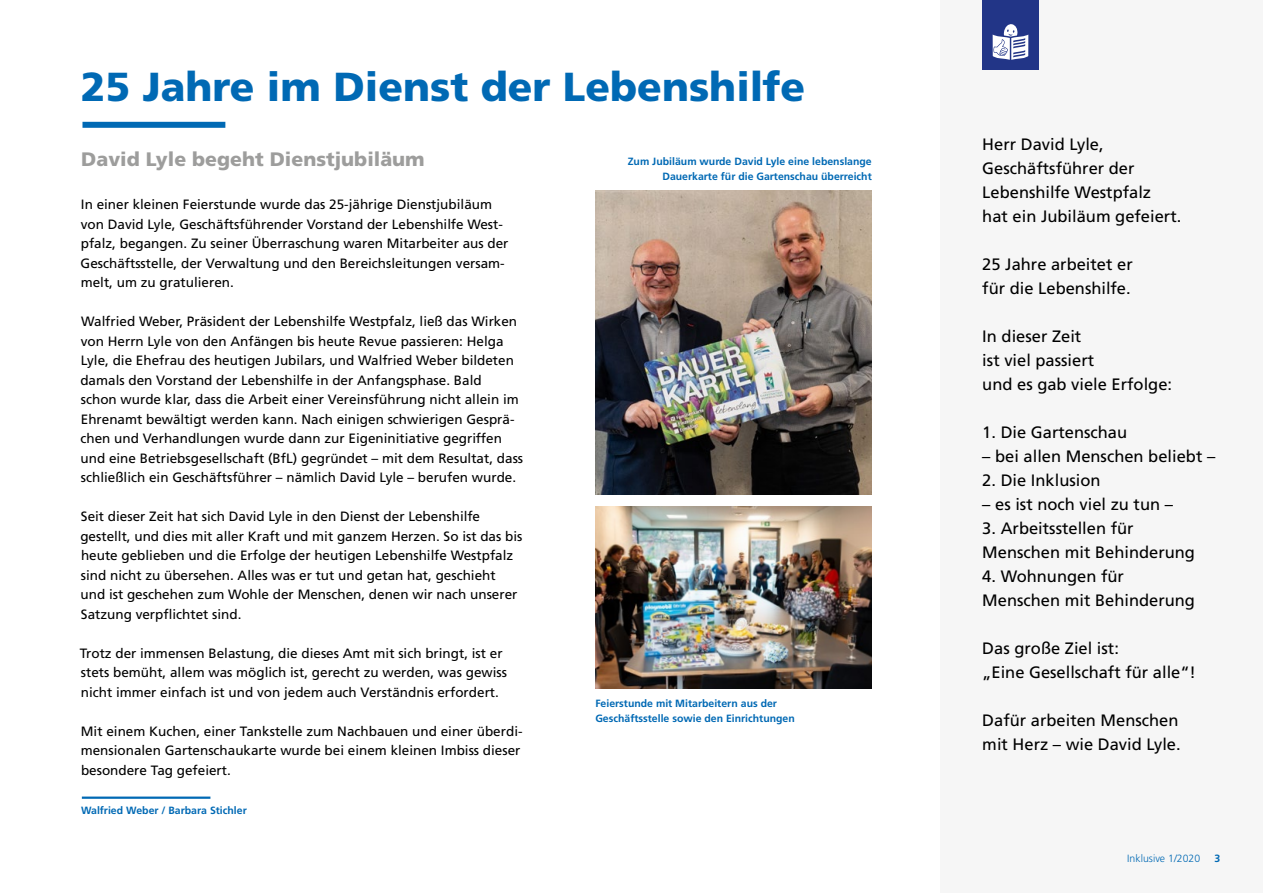
<style>
.page{position:relative;width:1263px;height:893px;background:#fff}
.page>*{position:absolute;margin:0;border:0;box-sizing:border-box;transform-origin:0 0}
.t1{font:900 40.5px "Frutiger LT Pro";color:#0069b4}
.t2{font:900 19.5px "Frutiger LT Pro";color:#9d9d9c}
.t3{font:16.5px/24px "Frutiger LT Pro";color:#000}
.t4{font:13.5px/19.5px "Frutiger LT Pro";color:#000}
.t5{font:700 10.5px/15px "Frutiger LT Pro";color:#0069b4;text-align:right}
.t6{font:300 10.5px "Frutiger LT Pro";color:#0069b4}
</style>
<div class="page">
<div style="left:940px;top:0;width:323px;height:893px;background:#f6f6f6"></div>
<div style="left:982px;top:0;width:57px;height:70px;background:#223587"></div>
<svg style="left:993px;top:24px;width:35px;height:36px"></svg>
<img style="left:595px;top:190px;width:277px;height:304px">
<img style="left:595px;top:506px;width:277px;height:183px">
<div style="left:82px;top:122px;width:143px;height:6px;background:#0069b4"></div>
<hr style="left:82px;top:796px;width:128px;height:3px;background:#0069b4">
<h1 class="t1" style="left:81px;top:62px;width:726px">25 Jahre im Dienst der Lebenshilfe</h1>
<h2 class="t2" style="left:81px;top:147px;width:345px">David Lyle begeht Dienstjubiläum</h2>
<p class="t5" style="left:628px;top:154px;width:245px">Zum Jubiläum wurde David Lyle eine lebenslange<br>Dauerkarte für die Gartenschau überreicht</p>
<p class="t4" style="left:81px;top:195px;width:429px">In einer kleinen Feierstunde wurde das 25-jährige Dienstjubiläum von David Lyle, Geschäftsführender Vorstand der Lebenshilfe West&shy;pfalz, begangen. Zu seiner Überraschung waren Mitarbeiter aus der Geschäftsstelle, der Verwaltung und den Bereichsleitungen versam&shy;melt, um zu gratulieren.</p>
<p class="t4" style="left:80px;top:312px;width:444px">Walfried Weber, Präsident der Lebenshilfe Westpfalz, ließ das Wirken von Herrn Lyle von den Anfängen bis heute Revue passieren: Helga Lyle, die Ehefrau des heutigen Jubilars, und Walfried Weber bildeten damals den Vorstand der Lebenshilfe in der Anfangsphase. Bald<br>schon wurde klar, dass die Arbeit einer Vereinsführung nicht allein im Ehrenamt bewältigt werden kann. Nach einigen schwierigen Gesprä&shy;chen und Verhandlungen wurde dann zur Eigeninitiative gegriffen und eine Betriebsgesellschaft (BfL) gegründet – mit dem Resultat, dass schließlich ein Geschäftsführer – nämlich David Lyle – berufen wurde.</p>
<p class="t4" style="left:80px;top:507px;width:443px">Seit dieser Zeit hat sich David Lyle in den Dienst der Lebenshilfe gestellt, und dies mit aller Kraft und mit ganzem Herzen. So ist das bis heute geblieben und die Erfolge der heutigen Lebenshilfe Westpfalz sind nicht zu übersehen. Alles was er tut und getan hat, geschieht und ist geschehen zum Wohle der Menschen, denen wir nach unserer Satzung verpflichtet sind.</p>
<p class="t4" style="left:80px;top:643px;width:429px">Trotz der immensen Belastung, die dieses Amt mit sich bringt, ist er stets bemüht, allem was möglich ist, gerecht zu werden, was gewiss nicht immer einfach ist und von jedem auch Verständnis erfordert.</p>
<p class="t4" style="left:81px;top:721px;width:443px">Mit einem Kuchen, einer Tankstelle zum Nachbauen und einer überdi&shy;mensionalen Gartenschaukarte wurde bei einem kleinen Imbiss dieser besondere Tag gefeiert.</p>
<p class="t5" style="left:81px;top:802px;width:167px">Walfried Weber / Barbara Stichler</p>
<p class="t5" style="left:595px;top:696px;width:201px;text-align:left">Feierstunde mit Mitarbeitern aus der<br>Geschäftsstelle sowie den Einrichtungen</p>
<p class="t3" style="left:982px;top:133px;width:200px">Herr David Lyle,<br>Geschäftsführer der<br>Lebenshilfe Westpfalz<br>hat ein Jubiläum gefeiert.</p>
<p class="t3" style="left:982px;top:253px;width:152px">25 Jahre arbeitet er für die Lebenshilfe.</p>
<p class="t3" style="left:982px;top:325px;width:191px">In dieser Zeit<br>ist viel passiert<br>und es gab viele Erfolge:</p>
<p class="t3" style="left:982px;top:421px;width:146px">1. Die Gartenschau</p>
<p class="t3" style="left:982px;top:445px;width:234px">– bei allen Menschen beliebt –</p>
<p class="t3" style="left:982px;top:469px;width:120px">2. Die Inklusion</p>
<p class="t3" style="left:982px;top:493px;width:192px">– es ist noch viel zu tun –</p>
<p class="t3" style="left:982px;top:517px;width:214px">3. Arbeitsstellen für<br>Menschen mit Behinderung</p>
<p class="t3" style="left:982px;top:565px;width:214px">4. Wohnungen für<br>Menschen mit Behinderung</p>
<p class="t3" style="left:982px;top:637px;width:215px">Das große Ziel ist:<br>„Eine Gesellschaft für alle“!</p>
<p class="t3" style="left:982px;top:709px;width:200px">Dafür arbeiten Menschen mit Herz – wie David Lyle.</p>
<p class="t6" style="left:1127px;top:852px;width:74px">Inklusive 1/2020</p>
<p class="t5" style="left:1214px;top:851px;width:7px">3</p>
</div>
